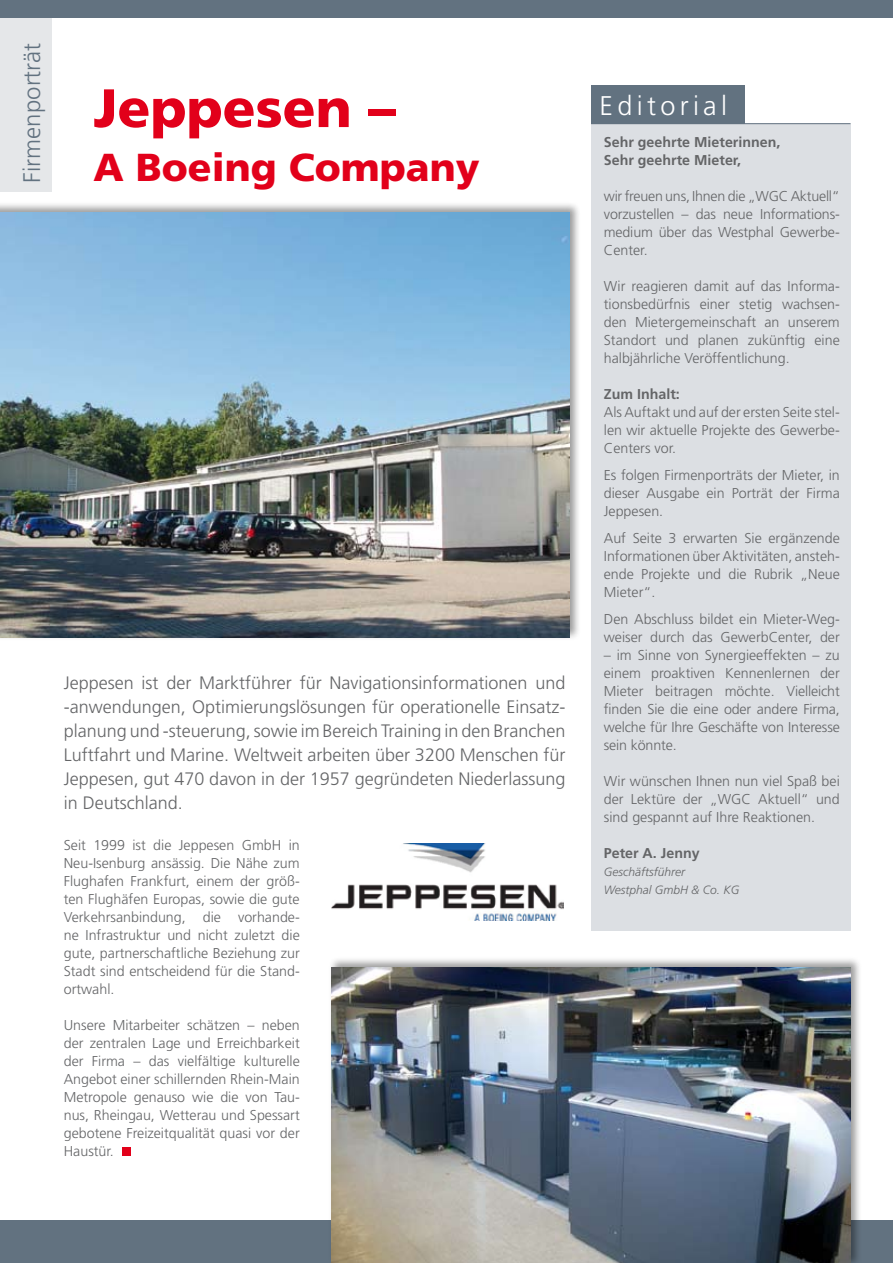
<style>
.page{position:relative;width:893px;height:1263px;background:#fff}
.page>*{position:absolute;margin:0;border:0;box-sizing:border-box;transform-origin:0 0}
.t1{font:900 54px "Frutiger";color:#e2001a}
.t2{font:900 39px "Frutiger";color:#e2001a}
.t3{font:300 27px "Frutiger";letter-spacing:.16em;color:#fff}
.t4{font:300 24px "Frutiger";color:#627280}
.t5{font:300 18px/24px "Frutiger";color:#646567;text-align:justify}
.t6{font:300 14.25px/18px "Frutiger";color:#646567;text-align:justify}
.t7{font:700 14.25px/18px "Frutiger";color:#646567}
.t8{font:italic 300 12px/18px "Frutiger";color:#646567}
</style>
<div class="page">
<div style="left:591px;top:123px;width:259px;height:808px;background:#dcdfe3"></div>
<div style="left:0;top:0;width:51px;height:191px;background:#e5e7e9"></div>
<div style="left:0;top:1220px;width:893px;height:43px;background:#627280"></div>
<div style="left:0;top:0;width:893px;height:17px;background:#627280"></div>
<div style="left:591px;top:85px;width:153px;height:38px;background:#627280"></div>
<hr style="left:591px;top:123px;width:259px;height:1px;background:#627280">
<div style="left:329px;top:956px;width:533px;height:307px;background:#000;opacity:.4"></div>
<img style="left:332px;top:968px;width:518px;height:295px">
<div style="left:0;top:201px;width:581px;height:440px;background:#000;opacity:.4"></div>
<img style="left:0;top:213px;width:570px;height:425px">
<div style="left:123px;top:1147px;width:8px;height:8px;background:#e2001a"></div>
<img style="left:332px;top:843px;width:232px;height:78px">
<h3 class="t4" style="left:18px;top:182px;width:141px;rotate:-90deg">Firmenporträt</h3>
<h1 class="t1" style="left:94px;top:76px;width:303px">Jeppesen –</h1>
<h2 class="t2" style="left:94px;top:144px;width:387px">A Boeing Company</h2>
<p class="t5" style="left:64px;top:671px;width:503px">Jeppesen ist der Marktführer für Navigationsinformationen und -anwendungen, Optimierungslösungen für operationelle Einsatz&shy;planung und -steuerung, sowie im Bereich Training in den Branchen Luftfahrt und Marine. Weltweit arbeiten über 3200 Menschen für Jeppesen, gut 470 davon in der 1957 gegründeten Niederlassung in Deutschland.</p>
<p class="t6" style="left:64px;top:835px;width:238px">Seit 1999 ist die Jeppesen GmbH in Neu-Isenburg ansässig. Die Nähe zum Flughafen Frankfurt, einem der größ&shy;ten Flughäfen Europas, sowie die gute Verkehrsanbindung, die vorhande&shy;ne Infrastruktur und nicht zuletzt die gute, partnerschaftliche Beziehung zur Stadt sind entscheidend für die Stand&shy;ortwahl.</p>
<p class="t6" style="left:64px;top:1015px;width:238px">Unsere Mitarbeiter schätzen – neben der zentralen Lage und Erreichbarkeit der Firma – das vielfältige kulturelle Angebot einer schillernden Rhein-Main Metropole genauso wie die von Tau&shy;nus, Rheingau, Wetterau und Spessart gebotene Freizeitqualität quasi vor der Haustür.</p>
<h3 class="t3" style="left:600px;top:90px;width:129px">Editorial</h3>
<p class="t7" style="left:604px;top:133px;width:178px">Sehr geehrte Mieterinnen,<br>Sehr geehrte Mieter,</p>
<p class="t6" style="left:604px;top:187px;width:238px">wir freuen uns, Ihnen die „WGC Aktuell“ vorzustellen – das neue Informations&shy;medium über das Westphal Gewerbe-Center.</p>
<p class="t6" style="left:604px;top:277px;width:237px">Wir reagieren damit auf das Informa&shy;tionsbedürfnis einer stetig wachsen&shy;den Mietergemeinschaft an unserem Standort und planen zukünftig eine halbjährliche Veröffentlichung.</p>
<p class="t7" style="left:604px;top:385px;width:78px">Zum Inhalt:</p>
<p class="t6" style="left:604px;top:403px;width:238px">Als Auftakt und auf der ersten Seite stel&shy;len wir aktuelle Projekte des Gewerbe-Centers vor.</p>
<p class="t6" style="left:604px;top:466px;width:237px">Es folgen Firmenporträts der Mieter, in dieser Ausgabe ein Porträt der Firma Jeppesen.</p>
<p class="t6" style="left:604px;top:529px;width:237px">Auf Seite 3 erwarten Sie ergänzende Informationen über Aktivitäten, ansteh&shy;ende Projekte und die Rubrik „Neue Mieter“.</p>
<p class="t6" style="left:604px;top:610px;width:237px">Den Abschluss bildet ein Mieter-Weg&shy;weiser durch das GewerbCenter, der</p>
<p class="t6" style="left:604px;top:646px;width:238px">– im Sinne von Synergieeffekten – zu einem proaktiven Kennenlernen der Mieter beitragen möchte. Vielleicht finden Sie die eine oder andere Firma, welche für Ihre Geschäfte von Interesse sein könnte.</p>
<p class="t6" style="left:604px;top:772px;width:237px">Wir wünschen Ihnen nun viel Spaß bei der Lektüre der „WGC Aktuell“ und sind gespannt auf Ihre Reaktionen.</p>
<p class="t7" style="left:604px;top:844px;width:97px">Peter A. Jenny</p>
<p class="t8" style="left:604px;top:863px;width:137px">Geschäftsführer<br>Westphal GmbH &amp; Co. KG</p>
</div>
